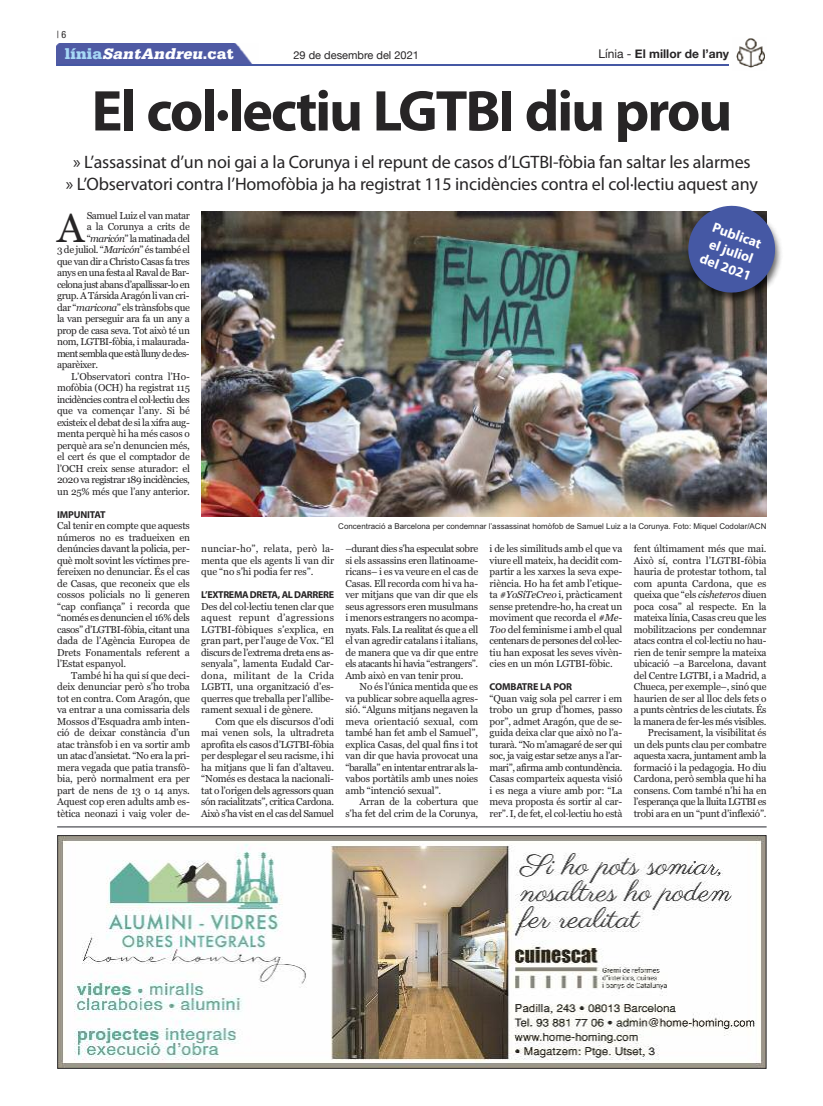
<style>
.page{position:relative;width:823px;height:1106px;background:#fff}
.page>*{position:absolute;margin:0;border:0;box-sizing:border-box;transform-origin:0 0}
.t1{font:700 58px "Myriad Pro";letter-spacing:-.035em;color:#272526}
.t2{font:40.4px "Georgia";color:#272526}
.t3{font:18px/22px "Myriad Pro";letter-spacing:-.01em;color:#272526;text-align:center}
.t4{font:italic 900 16px "Serifa";color:#fff}
.t5{font:700 14px "Myriad Pro";color:#fff}
.t6{font:700 12px "Helvetica Neue";color:#272526}
.t7{font:11px "Helvetica Neue";color:#272526}
.t8{font:10px/11.5px "Georgia";letter-spacing:-.02em;color:#272526;text-align:justify}
.t9{font:10px "Georgia";letter-spacing:-.04em;color:#272526}
.t10{font:10px "Georgia";letter-spacing:-.05em;color:#272526}
.t11{font:10px "Georgia";letter-spacing:-.06em;color:#272526}
.t12{font:10px "Georgia";letter-spacing:-.045em;color:#272526}
.t13{font:10px "Georgia";letter-spacing:-.065em;color:#272526}
.t14{font:700 10px "Myriad Pro";letter-spacing:-.035em;color:#272526}
.t15{font:10px "Georgia";letter-spacing:-.055em;color:#272526}
.t16{font:700 10px "Myriad Pro";letter-spacing:-.015em;color:#272526}
.t17{font:condensed 10px "Helvetica Neue LT Std";color:#272526}
.t18{font:8px "Arial";color:#272526}
.s1{font-style:normal;color:#a6d8f6}
.s2{font-style:normal}
.s3{font-weight:400}
.s4{font-style:italic}
</style>
<div class="page">
<div style="left:57px;top:44px;width:196px;height:20px;background:#4f5aa4"></div>
<hr style="left:57px;top:64px;width:708px;height:1px;background:#4558a4">
<hr style="left:57px;top:826px;width:709px;height:1px;background:#23252b">
<img style="left:59px;top:837px;width:705px;height:229px">
<div style="left:57px;top:835px;width:709px;height:233px;border:1px solid #272526"></div>
<div style="left:729px;top:38px;width:36px;height:39px;background:#fff"></div>
<img style="left:736px;top:38px;width:29px;height:30px">
<img style="left:201px;top:211px;width:565px;height:306px">
<img style="left:668px;top:211px;width:113px;height:109px">
<svg style="left:682px;top:205px;width:98px;height:93px"></svg>
<p class="t17" style="left:57px;top:31px;width:11px">|6</p>
<h3 class="t4" style="left:65px;top:48px;width:170px"><span class="s1">l í n i a</span> SantAndreu<span class="s2">. c a t</span></h3>
<p class="t7" style="left:293px;top:48px;width:127px">29 de desembre del 2021</p>
<p class="t6" style="left:598px;top:47px;width:132px"><span class="s3">Línia -</span> El millor de l’any</p>
<h1 class="t1" style="left:91px;top:89px;width:642px">El col·lectiu LGTBI diu prou</h1>
<h3 class="t3" style="left:66px;top:152px;width:693px">» L’assassinat d’un noi gai a la Corunya i el repunt de casos d’LGTBI-fòbia fan saltar les alarmes<br>» L’Observatori contra l’Homofòbia ja ha registrat 115 incidències contra el col·lectiu aquest any</h3>
<h2 class="t2" style="left:57px;top:204px;width:29px">A</h2>
<p class="t8" style="left:87px;top:209px;width:105px">Samuel Luiz el van matar</p>
<p class="t8" style="left:87px;top:221px;width:105px">a la Corunya a crits de</p>
<p class="t15" style="left:87px;top:232px;width:105px">“<span class="s4">maricón</span>” la matinada del</p>
<p class="t8" style="left:57px;top:244px;width:134px">3 de juliol. “<span class="s4">Maricón</span>” és també el</p>
<p class="t12" style="left:57px;top:255px;width:134px">que van dir a Christo Casas fa tres</p>
<p class="t9" style="left:57px;top:267px;width:134px">anys en una festa al Raval de Bar-</p>
<p class="t11" style="left:57px;top:278px;width:134px">celona just abans d’apallissar-lo en</p>
<p class="t9" style="left:57px;top:290px;width:134px">grup. A Társida Aragón li van cri-</p>
<p class="t9" style="left:57px;top:301px;width:134px">dar “<span class="s4">maricona</span>” els trànsfobs que</p>
<p class="t8" style="left:57px;top:313px;width:134px">la van perseguir ara fa un any a</p>
<p class="t8" style="left:57px;top:324px;width:134px">prop de casa seva. Tot això té un</p>
<p class="t8" style="left:57px;top:336px;width:134px">nom, LGTBI-fòbia, i malaurada-</p>
<p class="t13" style="left:57px;top:347px;width:134px">ment sembla que està lluny de des-</p>
<p class="t8" style="left:57px;top:359px;width:43px">aparèixer.</p>
<p class="t8" style="left:71px;top:370px;width:120px">L’Observatori contra l’Ho-</p>
<p class="t8" style="left:57px;top:382px;width:134px">mofòbia (OCH) ha registrat 115</p>
<p class="t10" style="left:57px;top:393px;width:134px">incidències contra el col·lectiu des</p>
<p class="t8" style="left:57px;top:405px;width:134px">que va començar l’any. Si bé</p>
<p class="t9" style="left:57px;top:416px;width:134px">existeix el debat de si la xifra aug-</p>
<p class="t8" style="left:57px;top:428px;width:134px">menta perquè hi ha més casos o</p>
<p class="t8" style="left:57px;top:439px;width:134px">perquè ara se’n denuncien més,</p>
<p class="t8" style="left:57px;top:451px;width:134px">el cert és que el comptador de</p>
<p class="t8" style="left:57px;top:462px;width:134px">l’OCH creix sense aturador: el</p>
<p class="t10" style="left:57px;top:474px;width:134px">2020 va registrar 189 incidències,</p>
<p class="t8" style="left:57px;top:485px;width:134px">un 25% més que l’any anterior.</p>
<p class="t16" style="left:57px;top:510px;width:50px">IMPUNITAT</p>
<p class="t8" style="left:57px;top:520px;width:134px">Cal tenir en compte que aquests números no es tradueixen en denúncies davant la policia, per&shy;què molt sovint les víctimes pre&shy;fereixen no denunciar. És el cas de Casas, que reconeix que els cossos policials no li generen “cap confiança” i recorda que “només es denuncien el 16% dels casos” d’LGTBI-fòbia, citant una dada de l’Agència Europea de Drets Fonamentals referent a l’Estat espanyol.</p>
<p class="t8" style="left:57px;top:669px;width:134px;text-indent:14px">També hi ha qui sí que deci&shy;deix denunciar però s’ho troba tot en contra. Com Aragón, que va entrar a una comissaria dels Mossos d’Esquadra amb inten&shy;ció de deixar constància d’un atac trànsfob i en va sortir amb un atac d’ansietat. “No era la pri&shy;mera vegada que patia transfò&shy;bia, però normalment era per part de nens de 13 o 14 anys.<br>Aquest cop eren adults amb es&shy;tètica neonazi i vaig voler de-</p>
<h3 class="t5" style="left:714px;top:222px;width:53px;rotate:20deg">Publicat</h3>
<h3 class="t5" style="left:701px;top:253px;width:55px;rotate:20deg">del 2021</h3>
<h3 class="t5" style="left:711px;top:238px;width:47px;rotate:20deg">el juliol</h3>
<p class="t18" style="left:338px;top:522px;width:429px">Concentració a Barcelona per condemnar l’assassinat homòfob de Samuel Luiz a la Corunya. Foto: Miquel Codolar/ACN</p>
<p class="t8" style="left:201px;top:543px;width:134px">nunciar-ho”, relata, però la&shy;menta que els agents li van dir que “no s’hi podia fer res”.</p>
<p class="t14" style="left:201px;top:591px;width:134px">L’EXTREMA DRETA, AL DARRERE</p>
<p class="t8" style="left:201px;top:600px;width:134px">Des del col·lectiu tenen clar que aquest repunt d’agressions LGTBI-fòbiques s’explica, en gran part, per l’auge de Vox. “El discurs de l’extrema dreta ens as&shy;senyala”, lamenta Eudald Car&shy;dona, militant de la Crida LGBTI, una organització d’es&shy;querres que treballa per l’allibe&shy;rament sexual i de gènere.</p>
<p class="t8" style="left:201px;top:715px;width:134px;text-indent:14px">Com que els discursos d’odi mai venen sols, la ultradreta aprofita els casos d’LGTBI-fòbia per desplegar el seu racisme, i hi ha mitjans que li fan d’altaveu. “Només es destaca la nacionali&shy;tat o l’origen dels agressors quan són racialitzats”, critica Cardona.<br>Això s’ha vist en el cas del Samuel</p>
<p class="t8" style="left:345px;top:543px;width:134px">–durant dies s’ha especulat sobre si els assassins eren llatinoame&shy;ricans– i es va veure en el cas de Casas. Ell recorda com hi va ha&shy;ver mitjans que van dir que els seus agressors eren musulmans i menors estrangers no acompa&shy;nyats. Fals. La realitat és que a ell el van agredir catalans i italians, de manera que va dir que entre els atacants hi havia “estrangers”.<br>Amb això en van tenir prou.</p>
<p class="t8" style="left:345px;top:681px;width:134px;text-indent:14px">No és l’única mentida que es va publicar sobre aquella agres&shy;sió. “Alguns mitjans negaven la meva orientació sexual, com també han fet amb el Samuel”, explica Casas, del qual fins i tot van dir que havia provocat una “baralla” en intentar entrar als la&shy;vabos portàtils amb unes noies amb “intenció sexual”.</p>
<p class="t8" style="left:345px;top:796px;width:134px;text-align:right">Arran de la cobertura que s’ha fet del crim de la Corunya,</p>
<p class="t8" style="left:489px;top:543px;width:134px">i de les similituds amb el que va viure ell mateix, ha decidit com&shy;partir a les xarxes la seva expe&shy;riència. Ho ha fet amb l’etique&shy;ta <span class="s4">#YoSíTeCreo</span> i, pràcticament sense pretendre-ho, ha creat un moviment que recorda el <span class="s4">#Me-Too</span> del feminisme i amb el qual centenars de persones del col·lec&shy;tiu han exposat les seves vivèn&shy;cies en un món LGTBI-fòbic.</p>
<p class="t16" style="left:489px;top:683px;width:84px">COMBATRE LA POR</p>
<p class="t8" style="left:489px;top:692px;width:134px">“Quan vaig sola pel carrer i em trobo un grup d’homes, passo por”, admet Aragón, que de se&shy;guida deixa clar que això no l’a&shy;turarà. “No m’amagaré de ser qui soc, ja vaig estar setze anys a l’ar&shy;mari”, afirma amb contundència.<br>Casas comparteix aquesta visió i es nega a viure amb por: “La meva proposta és sortir al car&shy;rer”. I, de fet, el col·lectiu ho està</p>
<p class="t8" style="left:633px;top:543px;width:134px;text-align:right">fent últimament més que mai.<br>Això sí, contra l’LGTBI-fòbia hauria de protestar tothom, tal com apunta Cardona, que es queixa que “els <span class="s4">cisheteros</span> diuen poca cosa” al respecte. En la mateixa línia, Casas creu que les mobilitzacions per condemnar atacs contra el col·lectiu no hau&shy;rien de tenir sempre la mateixa ubicació –a Barcelona, davant del Centre LGTBI, i a Madrid, a<br>Chueca, per exemple–, sinó que haurien de ser al lloc dels fets o a punts cèntrics de les ciutats. És la manera de fer-les més visibles.<br>Precisament, la visibilitat és<br>un dels punts clau per combatre aquesta xacra, juntament amb la formació i la pedagogia. Ho diu<br>Cardona, però sembla que hi ha consens. Com també n’hi ha en l’esperança que la lluita LGTBI es trobi ara en un “punt d’inflexió”.</p>
</div>
